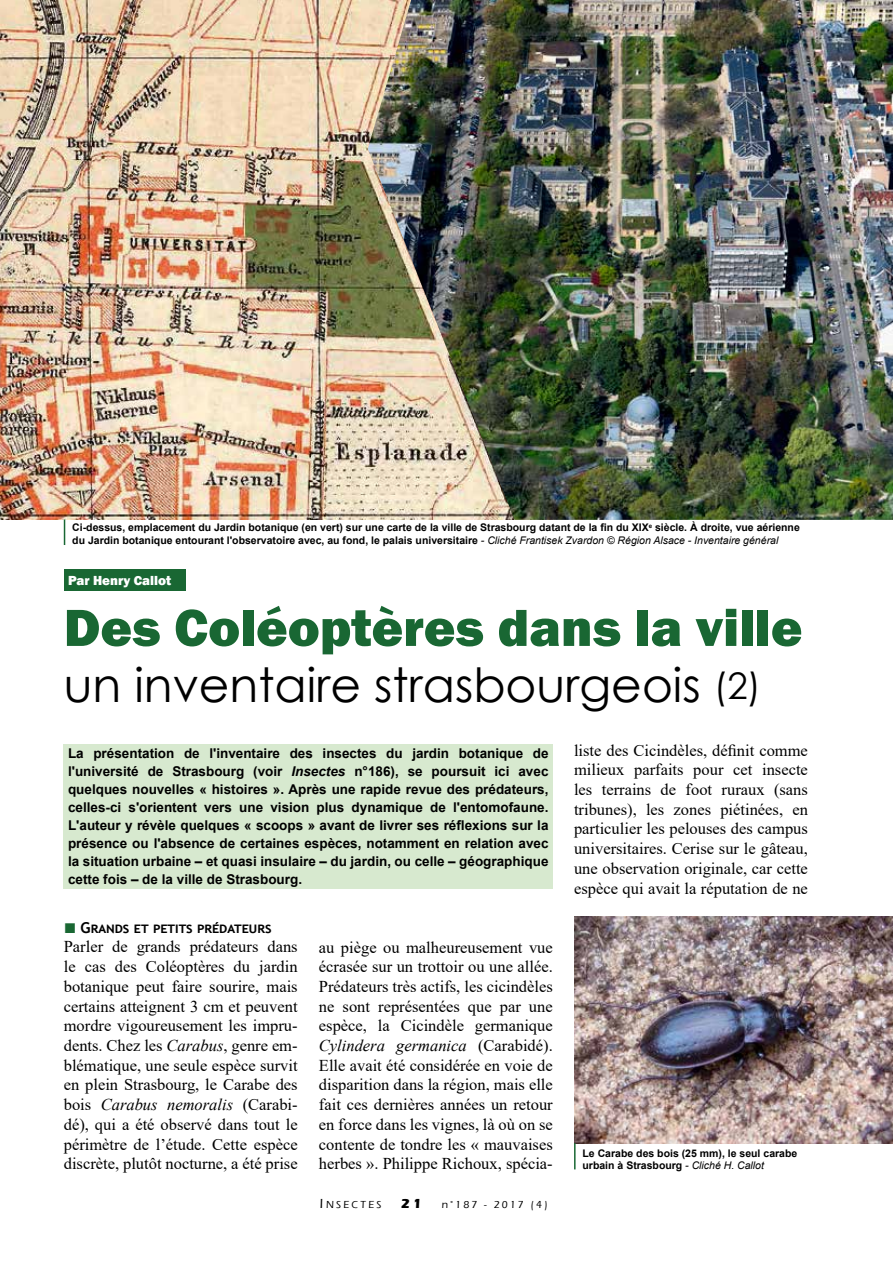
<style>
.page{position:relative;width:893px;height:1263px;background:#fff}
.page>*{position:absolute;margin:0;border:0;box-sizing:border-box;transform-origin:0 0}
.t1{font:800 54px "Franklin Gothic";color:#196733}
.t2{font:47.25px "Century Gothic";color:#000}
.t3{font:16.5px/19.6px "Times New Roman";color:#000;text-align:justify}
.t4{font:700 15px "Trebuchet MS";color:#000}
.t5{font:700 13.5px/18px "Arial";color:#000;text-align:justify}
.t6{font:800 13.5px "Franklin Gothic";color:#fff}
.t7{font:700 10.5px/12.6px "Arial";color:#000}
.t8{font:500 10.5px "Eras ITC";letter-spacing:.2em;color:#000}
.s1{font-weight:400;font-style:italic}
.s2{font-size:36.6px}
.s3{font-style:italic}
.s4{font-family:"Century Gothic";font-weight:400;font-size:21px;color:#196733}
.s5{font-size:13.5px}
.s6{font-weight:700;font-size:13.5px}
</style>
<div class="page">
<div style="left:64px;top:570px;width:122px;height:21px;background:#196733"></div>
<img style="left:0;top:0;width:368px;height:519px">
<img style="left:368px;top:0;width:525px;height:520px">
<div style="left:64px;top:744px;width:489px;height:145px;background:#d7e9cf"></div>
<img style="left:574px;top:916px;width:319px;height:227px">
<svg style="left:64px;top:519px;width:1px;height:26px"></svg>
<hr style="left:574px;top:1143px;width:2px;height:26px;background:#196733">
<p class="t7" style="left:72px;top:521px;width:729px">Ci-dessus, emplacement du Jardin botanique (en vert) sur une carte de la ville de Strasbourg datant de la fin du XIX<sup>e</sup> siècle. À droite, vue aérienne du Jardin botanique entourant l'observatoire avec, au fond, le palais universitaire <span class="s1">- Cliché Frantisek Zvardon © Région Alsace - Inventaire général</span></p>
<p class="t6" style="left:68px;top:572px;width:105px">Par Henry Callot</p>
<h1 class="t1" style="left:64px;top:593px;width:740px">Des Coléoptères dans la ville</h1>
<h2 class="t2" style="left:64px;top:652px;width:699px">un inventaire strasbourgeois <span class="s2">(2)</span></h2>
<p class="t5" style="left:68px;top:745px;width:482px">La présentation de l'inventaire des insectes du jardin botanique de l'université de Strasbourg (voir <span class="s3">Insectes</span> n°186), se poursuit ici avec quelques nouvelles « histoires ». Après une rapide revue des prédateurs, celles-ci s'orientent vers une vision plus dynamique de l'entomofaune.<br>L'auteur y révèle quelques « scoops » avant de livrer ses réflexions sur la présence ou l'absence de certaines espèces, notamment en relation avec la situation urbaine – et quasi insulaire – du jardin, ou celle – géographique cette fois – de la ville de Strasbourg.</p>
<p class="t4" style="left:64px;top:918px;width:209px"><span class="s4">■</span> Grands et petits prédateurs</p>
<p class="t3" style="left:64px;top:936px;width:235px">Parler de grands prédateurs dans le cas des Coléoptères du jardin botanique peut faire sourire, mais certains atteignent 3 cm et peuvent mordre vigoureusement les impru&shy;dents. Chez les <span class="s3">Carabus</span>, genre em&shy;blématique, une seule espèce survit en plein Strasbourg, le Carabe des bois <span class="s3">Carabus nemoralis</span> (Carabi&shy;dé), qui a été observé dans tout le périmètre de l’étude. Cette espèce discrète, plutôt nocturne, a été prise</p>
<p class="t3" style="left:319px;top:937px;width:235px">au piège ou malheureusement vue écrasée sur un trottoir ou une allée.<br>Prédateurs très actifs, les cicindèles ne sont représentées que par une espèce, la Cicindèle germanique <span class="s3">Cylindera germanica</span> (Carabidé).<br>Elle avait été considérée en voie de disparition dans la région, mais elle fait ces dernières années un retour en force dans les vignes, là où on se contente de tondre les « mauvaises herbes ». Philippe Richoux, spécia-</p>
<p class="t8" style="left:320px;top:1199px;width:229px"><span class="s5">I</span>NSECTES <span class="s6">21</span> n°187 - 2017 (4)</p>
<p class="t3" style="left:574px;top:740px;width:235px">liste des Cicindèles, définit comme milieux parfaits pour cet insecte les terrains de foot ruraux (sans tribunes), les zones piétinées, en particulier les pelouses des campus universitaires. Cerise sur le gâteau, une observation originale, car cette espèce qui avait la réputation de ne</p>
<p class="t7" style="left:583px;top:1147px;width:216px">Le Carabe des bois (25 mm), le seul carabe urbain à Strasbourg <span class="s1">- Cliché H. Callot</span></p>
</div>
